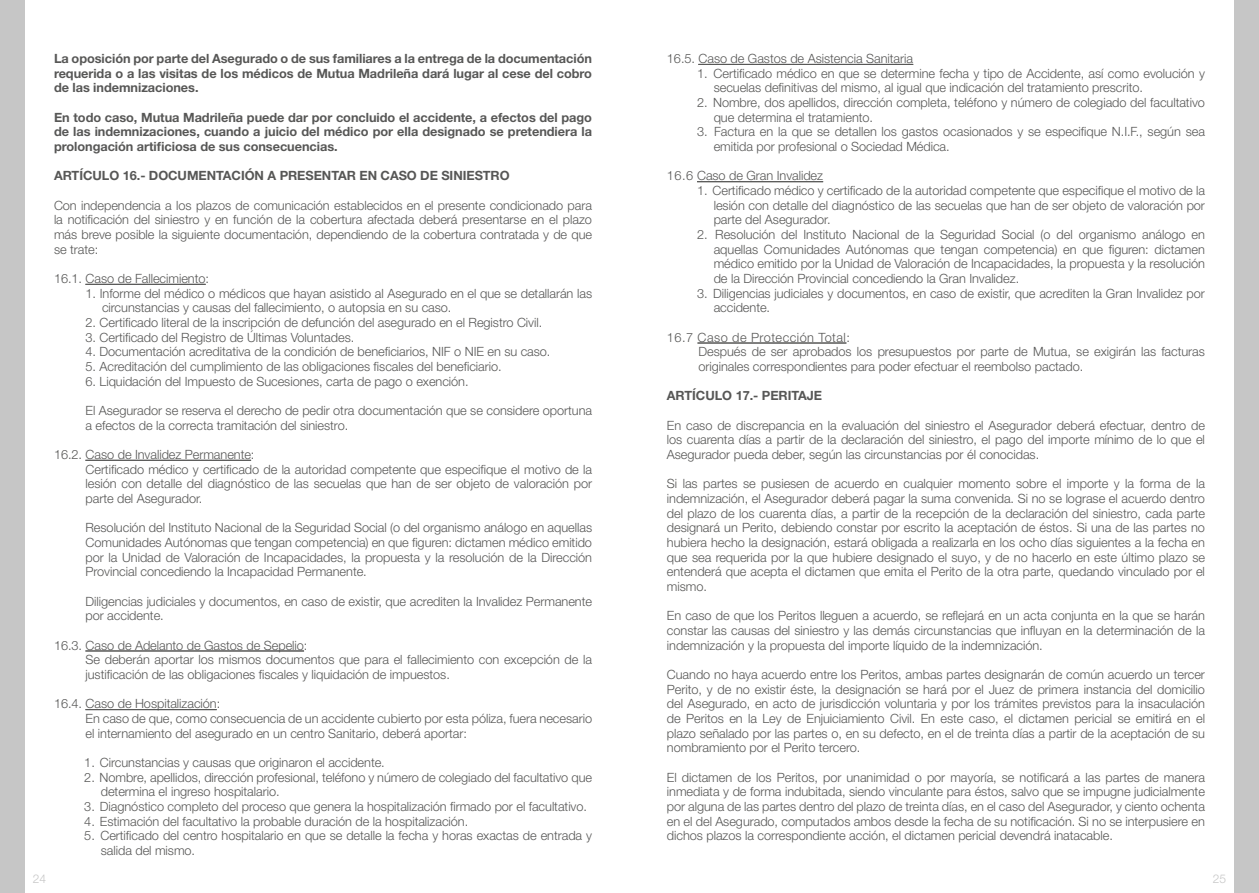
<style>
.page{position:relative;width:1259px;height:893px;background:#fff}
.page>*{position:absolute;margin:0;border:0;box-sizing:border-box;transform-origin:0 0}
.t1{font:300 12.75px/14.7px "Helvetica Neue LT Std";letter-spacing:-.005em;color:#575756}
.t2{font:700 12.75px/14.7px "Helvetica Neue LT Std";letter-spacing:-.005em;color:#575756;text-align:justify}
.t3{font:300 12px "Helvetica Neue LT Std";color:#c6c6c6}
</style>
<div class="page">
<div style="left:0;top:0;width:25px;height:893px;background:#c6c6c6"></div>
<div style="left:1234px;top:0;width:25px;height:893px;background:#c6c6c6"></div>
<hr style="left:85px;top:284px;width:121px;height:1px;background:#575756">
<hr style="left:85px;top:460px;width:166px;height:1px;background:#575756">
<hr style="left:85px;top:651px;width:219px;height:1px;background:#575756">
<hr style="left:85px;top:709px;width:132px;height:1px;background:#575756">
<hr style="left:697px;top:343px;width:149px;height:1px;background:#575756">
<hr style="left:697px;top:181px;width:126px;height:1px;background:#575756">
<hr style="left:698px;top:64px;width:215px;height:1px;background:#575756">
<p class="t2" style="left:54px;top:51px;width:539px">La oposición por parte del Asegurado o de sus familiares a la entrega de la documentación requerida o a las visitas de los médicos de Mutua Madrileña dará lugar al cese del cobro de las indemnizaciones.</p>
<p class="t2" style="left:54px;top:110px;width:539px">En todo caso, Mutua Madrileña puede dar por concluido el accidente, a efectos del pago de las indemnizaciones, cuando a juicio del médico por ella designado se pretendiera la prolongación artificiosa de sus consecuencias.</p>
<p class="t2" style="left:54px;top:168px;width:457px">ARTÍCULO 16.- DOCUMENTACIÓN A PRESENTAR EN CASO DE SINIESTRO</p>
<p class="t1" style="left:54px;top:198px;width:539px;text-align:justify">Con independencia a los plazos de comunicación establecidos en el presente condicionado para la notificación del siniestro y en función de la cobertura afectada deberá presentarse en el plazo más breve posible la siguiente documentación, dependiendo de la cobertura contratada y de que se trate:</p>
<p class="t1" style="left:54px;top:271px;width:156px">16.1. Caso de Fallecimiento:</p>
<p class="t1" style="left:102px;top:286px;width:491px;text-indent:-16px">1. Informe del médico o médicos que hayan asistido al Asegurado en el que se detallarán las circunstancias y causas del fallecimiento, o autopsia en su caso.</p>
<p class="t1" style="left:86px;top:315px;width:458px">2. Certificado literal de la inscripción de defunción del asegurado en el Registro Civil.</p>
<p class="t1" style="left:86px;top:330px;width:270px">3. Certificado del Registro de Últimas Voluntades.</p>
<p class="t1" style="left:86px;top:344px;width:466px">4. Documentación acreditativa de la condición de beneficiarios, NIF o NIE en su caso.</p>
<p class="t1" style="left:86px;top:359px;width:418px">5. Acreditación del cumplimiento de las obligaciones fiscales del beneficiario.</p>
<p class="t1" style="left:86px;top:374px;width:384px">6. Liquidación del Impuesto de Sucesiones, carta de pago o exención.</p>
<p class="t1" style="left:86px;top:403px;width:508px">El Asegurador se reserva el derecho de pedir otra documentación que se considere oportuna a efectos de la correcta tramitación del siniestro.</p>
<p class="t1" style="left:86px;top:447px;width:508px;text-indent:-32px">16.2. Caso de Invalidez Permanente:<br>Certificado médico y certificado de la autoridad competente que especifique el motivo de la lesión con detalle del diagnóstico de las secuelas que han de ser objeto de valoración por parte del Asegurador.</p>
<p class="t1" style="left:86px;top:520px;width:508px;text-align:justify">Resolución del Instituto Nacional de la Seguridad Social (o del organismo análogo en aquellas Comunidades Autónomas que tengan competencia) en que figuren: dictamen médico emitido por la Unidad de Valoración de Incapacidades, la propuesta y la resolución de la Dirección Provincial concediendo la Incapacidad Permanente.</p>
<p class="t1" style="left:86px;top:593px;width:508px">Diligencias judiciales y documentos, en caso de existir, que acrediten la Invalidez Permanente por accidente.</p>
<p class="t1" style="left:86px;top:637px;width:508px;text-indent:-32px">16.3. Caso de Adelanto de Gastos de Sepelio:<br>Se deberán aportar los mismos documentos que para el fallecimiento con excepción de la justificación de las obligaciones fiscales y liquidación de impuestos.</p>
<p class="t1" style="left:86px;top:696px;width:508px;text-indent:-32px">16.4. Caso de Hospitalización:<br>En caso de que, como consecuencia de un accidente cubierto por esta póliza, fuera necesario el internamiento del asegurado en un centro Sanitario, deberá aportar:</p>
<p class="t1" style="left:84px;top:755px;width:302px">1. Circunstancias y causas que originaron el accidente.</p>
<p class="t1" style="left:101px;top:769px;width:493px;text-indent:-16px">2. Nombre, apellidos, dirección profesional, teléfono y número de colegiado del facultativo que determina el ingreso hospitalario.</p>
<p class="t1" style="left:84px;top:799px;width:504px">3. Diagnóstico completo del proceso que genera la hospitalización firmado por el facultativo.</p>
<p class="t1" style="left:84px;top:813px;width:385px">4. Estimación del facultativo la probable duración de la hospitalización.</p>
<p class="t1" style="left:101px;top:828px;width:493px;text-indent:-16px">5. Certificado del centro hospitalario en que se detalle la fecha y horas exactas de entrada y salida del mismo.</p>
<p class="t1" style="left:667px;top:51px;width:248px">16.5. Caso de Gastos de Asistencia Sanitaria</p>
<p class="t1" style="left:713px;top:66px;width:493px;text-indent:-16px">1. Certificado médico en que se determine fecha y tipo de Accidente, así como evolución y secuelas definitivas del mismo, al igual que indicación del tratamiento prescrito.</p>
<p class="t1" style="left:713px;top:95px;width:493px;text-indent:-16px">2. Nombre, dos apellidos, dirección completa, teléfono y número de colegiado del facultativo que determina el tratamiento.</p>
<p class="t1" style="left:713px;top:124px;width:493px;text-indent:-16px">3. Factura en la que se detallen los gastos ocasionados y se especifique N.I.F., según sea emitida por profesional o Sociedad Médica.</p>
<p class="t1" style="left:667px;top:168px;width:158px">16.6 Caso de Gran Invalidez</p>
<p class="t1" style="left:713px;top:183px;width:493px;text-align:justify;text-indent:-16px">1. Certificado médico y certificado de la autoridad competente que especifique el motivo de la lesión con detalle del diagnóstico de las secuelas que han de ser objeto de valoración por parte del Asegurador.</p>
<p class="t1" style="left:713px;top:227px;width:493px;text-align:justify;text-indent:-16px">2. Resolución del Instituto Nacional de la Seguridad Social (o del organismo análogo en aquellas Comunidades Autónomas que tengan competencia) en que figuren: dictamen médico emitido por la Unidad de Valoración de Incapacidades, la propuesta y la resolución de la Dirección Provincial concediendo la Gran Invalidez.</p>
<p class="t1" style="left:713px;top:286px;width:493px;text-indent:-16px">3. Diligencias judiciales y documentos, en caso de existir, que acrediten la Gran Invalidez por accidente.</p>
<p class="t1" style="left:698px;top:330px;width:508px;text-indent:-32px">16.7 Caso de Protección Total:<br>Después de ser aprobados los presupuestos por parte de Mutua, se exigirán las facturas originales correspondientes para poder efectuar el reembolso pactado.</p>
<p class="t2" style="left:667px;top:388px;width:157px">ARTÍCULO 17.- PERITAJE</p>
<p class="t1" style="left:667px;top:418px;width:539px;text-align:justify">En caso de discrepancia en la evaluación del siniestro el Asegurador deberá efectuar, dentro de los cuarenta días a partir de la declaración del siniestro, el pago del importe mínimo de lo que el Asegurador pueda deber, según las circunstancias por él conocidas.</p>
<p class="t1" style="left:667px;top:476px;width:539px;text-align:justify">Si las partes se pusiesen de acuerdo en cualquier momento sobre el importe y la forma de la indemnización, el Asegurador deberá pagar la suma convenida. Si no se lograse el acuerdo dentro del plazo de los cuarenta días, a partir de la recepción de la declaración del siniestro, cada parte designará un Perito, debiendo constar por escrito la aceptación de éstos. Si una de las partes no hubiera hecho la designación, estará obligada a realizarla en los ocho días siguientes a la fecha en que sea requerida por la que hubiere designado el suyo, y de no hacerlo en este último plazo se entenderá que acepta el dictamen que emita el Perito de la otra parte, quedando vinculado por el mismo.</p>
<p class="t1" style="left:667px;top:608px;width:539px;text-align:justify">En caso de que los Peritos lleguen a acuerdo, se reflejará en un acta conjunta en la que se harán constar las causas del siniestro y las demás circunstancias que influyan en la determinación de la indemnización y la propuesta del importe líquido de la indemnización.</p>
<p class="t1" style="left:667px;top:667px;width:539px;text-align:justify">Cuando no haya acuerdo entre los Peritos, ambas partes designarán de común acuerdo un tercer Perito, y de no existir éste, la designación se hará por el Juez de primera instancia del domicilio del Asegurado, en acto de jurisdicción voluntaria y por los trámites previstos para la insaculación de Peritos en la Ley de Enjuiciamiento Civil. En este caso, el dictamen pericial se emitirá en el plazo señalado por las partes o, en su defecto, en el de treinta días a partir de la aceptación de su nombramiento por el Perito tercero.</p>
<p class="t1" style="left:667px;top:769px;width:539px;text-align:justify">El dictamen de los Peritos, por unanimidad o por mayoría, se notificará a las partes de manera inmediata y de forma indubitada, siendo vinculante para éstos, salvo que se impugne judicialmente por alguna de las partes dentro del plazo de treinta días, en el caso del Asegurador, y ciento ochenta en el del Asegurado, computados ambos desde la fecha de su notificación. Si no se interpusiere en dichos plazos la correspondiente acción, el dictamen pericial devendrá inatacable.</p>
<p class="t3" style="left:33px;top:871px;width:15px">24</p>
<p class="t3" style="left:1213px;top:871px;width:15px">25</p>
</div>
